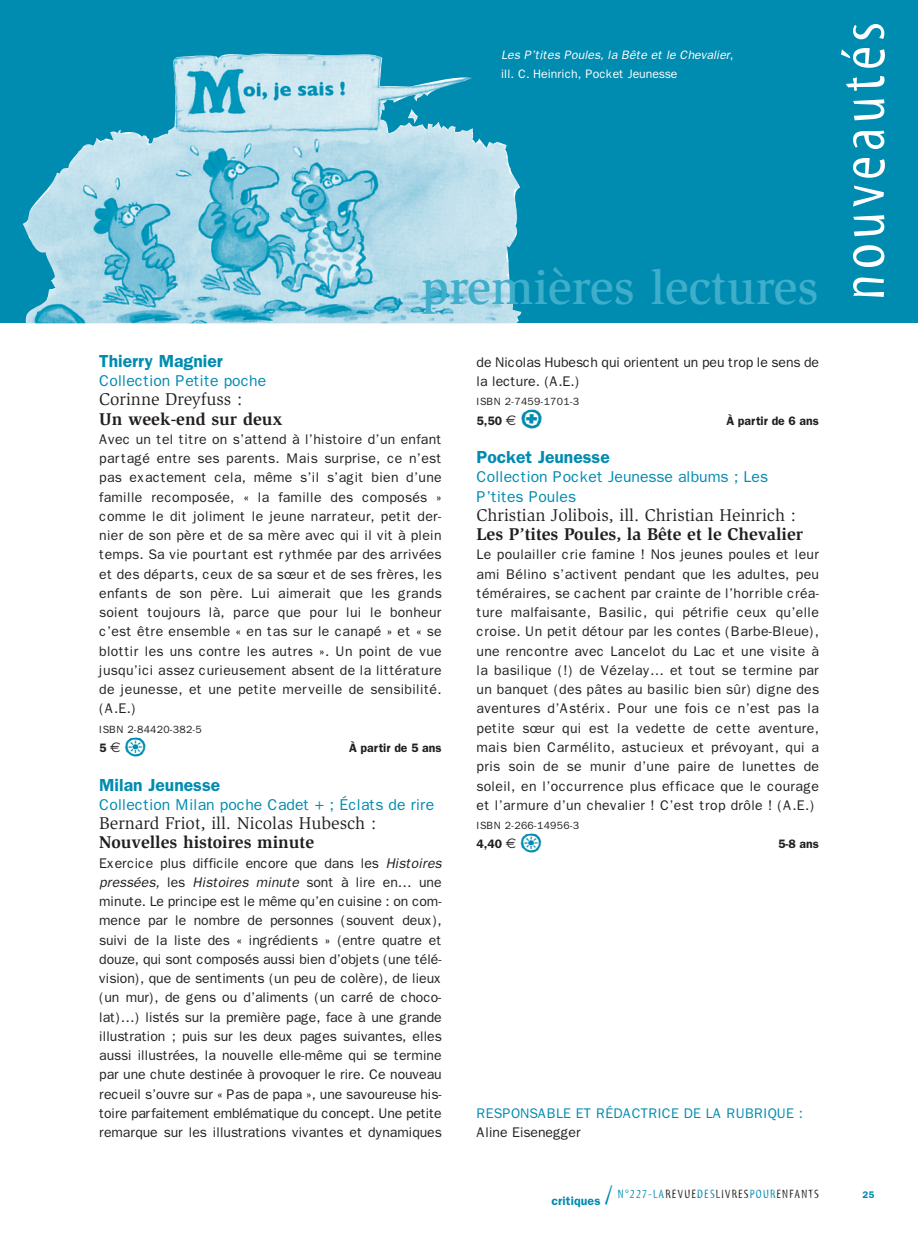
<style>
.page{position:relative;width:918px;height:1241px;background:#fff}
.page>*{position:absolute;margin:0;border:0;box-sizing:border-box;transform-origin:0 0}
.t1{font:63px "Myriad Tilt";letter-spacing:.08em;color:#fff}
.t2{font:500 49px "Slimbach";color:#3faecb}
.t3{font:35px "Ale Signs White LL";color:#008bb0}
.t4{font:17.5px "Slimbach";color:#231f20}
.t5{font:700 17.5px "Slimbach";color:#231f20}
.t6{font:600 17.5px "Franklin Gothic";color:#008bb0}
.t7{font:15.75px/19.2px "Franklin Gothic";color:#008bb0}
.t8{font:14px/19.2px "Franklin Gothic";letter-spacing:-.005em;color:#231f20;text-align:justify}
.t9{font:14px "Franklin Gothic";color:#008bb0}
.t10{font:italic 12.25px/19.2px "Franklin Gothic";letter-spacing:-.005em;color:#fff}
.t11{font:600 12.25px "Franklin Gothic";color:#231f20}
.t12{font:12.25px "Myriad Tilt";letter-spacing:.1em;color:#231f20}
.t13{font:10.5px "Franklin Gothic";letter-spacing:.03em;color:#231f20}
.t14{font:600 9.62px "Franklin Gothic";color:#008bb0}
.s1{font-style:normal}
.s2{font-family:"Euro Sans";font-weight:400;font-size:14px}
.s3{font-style:italic}
.s4{font-family:"Franklin Gothic";font-weight:600;color:#008bb0}
.s5{font-size:26.25px;color:#008bb0}
.s6{color:#008bb0}
</style>
<div class="page">
<div style="left:0;top:0;width:918px;height:322px;background:#008bb0"></div>
<img style="left:23px;top:53px;width:498px;height:270px">
<p class="t10" style="left:501px;top:45px;width:234px">Les P’tites Poules, la Bête et le Chevalier<span class="s1">, ill. C. Heinrich, Pocket Jeunesse</span></p>
<h2 class="t2" style="left:422px;top:269px;width:398px">premières lectures</h2>
<p class="t6" style="left:99px;top:350px;width:125px">Thierry Magnier</p>
<p class="t7" style="left:99px;top:371px;width:168px">Collection Petite poche</p>
<p class="t4" style="left:99px;top:392px;width:144px">Corinne Dreyfuss :</p>
<p class="t5" style="left:99px;top:412px;width:185px">Un week-end sur deux</p>
<p class="t8" style="left:99px;top:429px;width:344px">Avec un tel titre on s’attend à l’histoire d’un enfant partagé entre ses parents. Mais surprise, ce n’est pas exactement cela, même s’il s’agit bien d’une famille recomposée, « la famille des composés » comme le dit joliment le jeune narrateur, petit der&shy;nier de son père et de sa mère avec qui il vit à plein temps. Sa vie pourtant est rythmée par des arrivées et des départs, ceux de sa sœur et de ses frères, les enfants de son père. Lui aimerait que les grands soient toujours là, parce que pour lui le bonheur c’est être ensemble « en tas sur le canapé » et « se blottir les uns contre les autres ». Un point de vue jusqu’ici assez curieusement absent de la littérature de jeunesse, et une petite merveille de sensibilité. (A.E.)</p>
<p class="t13" style="left:99px;top:722px;width:104px">ISBN 2-84420-382-5</p>
<p class="t11" style="left:99px;top:740px;width:23px">5 <span class="s2">€</span></p>
<h3 class="t3" style="left:124px;top:724px;width:24px">o</h3>
<p class="t11" style="left:349px;top:740px;width:94px">À partir de 5 ans</p>
<p class="t6" style="left:99px;top:774px;width:122px">Milan Jeunesse</p>
<p class="t7" style="left:99px;top:794px;width:337px">Collection Milan poche Cadet + ; Éclats de rire</p>
<p class="t4" style="left:99px;top:816px;width:278px">Bernard Friot, ill. Nicolas Hubesch :</p>
<p class="t5" style="left:99px;top:835px;width:216px">Nouvelles histoires minute</p>
<p class="t8" style="left:99px;top:853px;width:344px">Exercice plus difficile encore que dans les <span class="s3">Histoires pressées,</span> les <span class="s3">Histoires minute</span> sont à lire en… une minute. Le principe est le même qu’en cuisine : on com&shy;mence par le nombre de personnes (souvent deux), suivi de la liste des « ingrédients » (entre quatre et douze, qui sont composés aussi bien d’objets (une télé&shy;vision), que de sentiments (un peu de colère), de lieux (un mur), de gens ou d’aliments (un carré de choco&shy;lat)…) listés sur la première page, face à une grande illustration ; puis sur les deux pages suivantes, elles aussi illustrées, la nouvelle elle-même qui se termine par une chute destinée à provoquer le rire. Ce nouveau recueil s’ouvre sur « Pas de papa », une savoureuse his&shy;toire parfaitement emblématique du concept. Une petite remarque sur les illustrations vivantes et dynamiques</p>
<p class="t8" style="left:476px;top:352px;width:344px">de Nicolas Hubesch qui orientent un peu trop le sens de la lecture. (A.E.)</p>
<p class="t13" style="left:476px;top:395px;width:104px">ISBN 2-7459-1701-3</p>
<p class="t11" style="left:476px;top:413px;width:41px">5,50 <span class="s2">€</span></p>
<h3 class="t3" style="left:520px;top:396px;width:24px">U</h3>
<p class="t11" style="left:726px;top:413px;width:94px">À partir de 6 ans</p>
<p class="t6" style="left:476px;top:446px;width:135px">Pocket Jeunesse</p>
<p class="t7" style="left:476px;top:467px;width:293px">Collection Pocket Jeunesse albums ; Les<br>P’tites Poules</p>
<p class="t4" style="left:476px;top:508px;width:321px">Christian Jolibois, ill. Christian Heinrich :</p>
<p class="t5" style="left:476px;top:527px;width:328px">Les P’tites Poules, la Bête et le Chevalier</p>
<p class="t8" style="left:476px;top:545px;width:344px">Le poulailler crie famine ! Nos jeunes poules et leur ami Bélino s’activent pendant que les adultes, peu téméraires, se cachent par crainte de l’horrible créa&shy;ture malfaisante, Basilic, qui pétrifie ceux qu’elle croise. Un petit détour par les contes (Barbe-Bleue), une rencontre avec Lancelot du Lac et une visite à la basilique (!) de Vézelay… et tout se termine par un banquet (des pâtes au basilic bien sûr) digne des aventures d’Astérix. Pour une fois ce n’est pas la petite sœur qui est la vedette de cette aventure, mais bien Carmélito, astucieux et prévoyant, qui a pris soin de se munir d’une paire de lunettes de soleil, en l’occurrence plus efficace que le courage et l’armure d’un chevalier ! C’est trop drôle ! (A.E.)</p>
<p class="t13" style="left:476px;top:819px;width:104px">ISBN 2-266-14956-3</p>
<p class="t11" style="left:476px;top:836px;width:41px">4,40 <span class="s2">€</span></p>
<h3 class="t3" style="left:520px;top:820px;width:24px">o</h3>
<p class="t11" style="left:778px;top:836px;width:42px">5-8 ans</p>
<p class="t9" style="left:476px;top:1104px;width:328px">RESPONSABLE ET RÉDACTRICE DE LA RUBRIQUE :</p>
<p class="t8" style="left:476px;top:1122px;width:106px">Aline Eisenegger</p>
<p class="t12" style="left:551px;top:1189px;width:269px"><span class="s4">critiques</span> <span class="s5">/</span> <span class="s6">N°227-LA</span>REVUE<span class="s6">DES</span>LIVRES<span class="s6">POUR</span>ENFANTS</p>
<h1 class="t1" style="left:840px;top:300px;width:280px;rotate:-90deg">nouveautés</h1>
<p class="t14" style="left:862px;top:1188px;width:13px">25</p>
</div>
